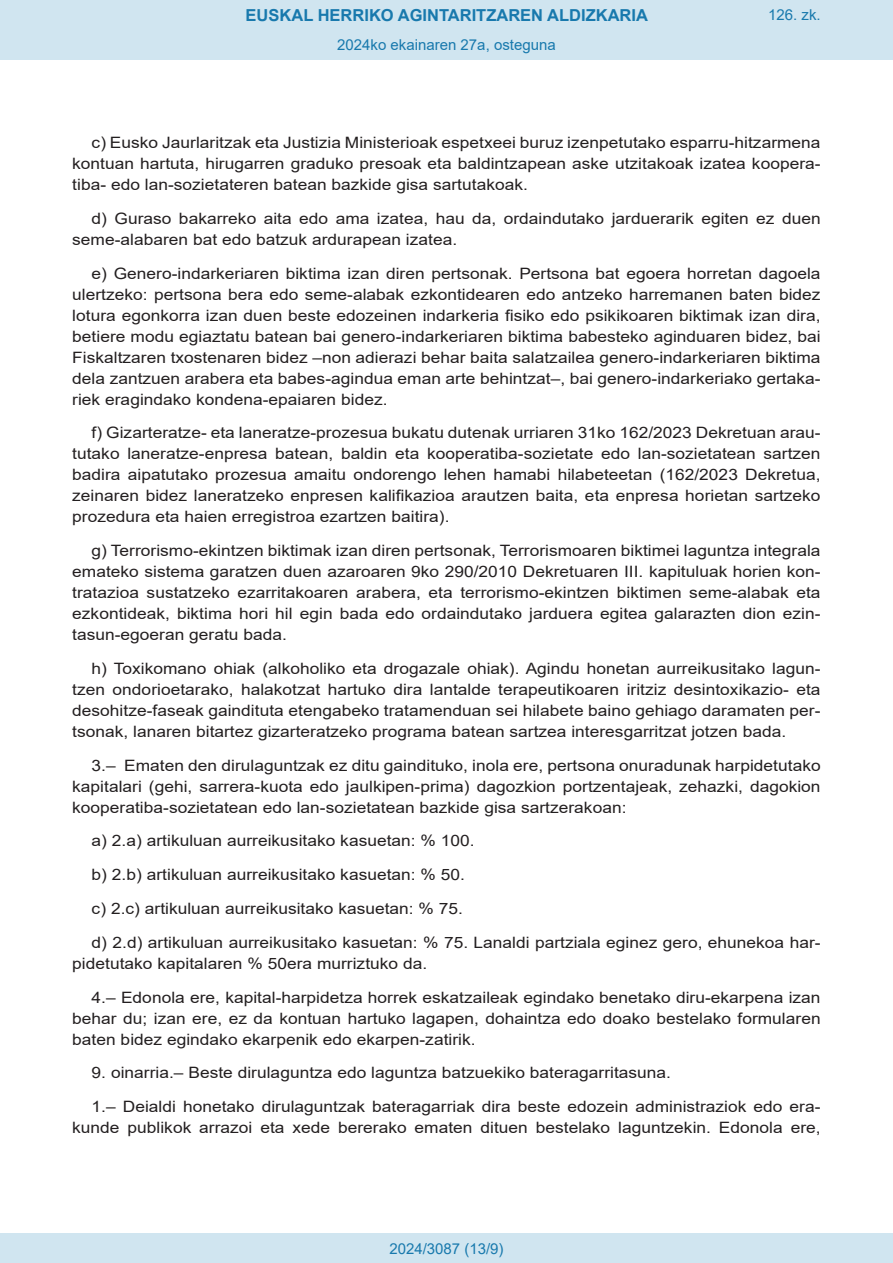
<style>
.page{position:relative;width:893px;height:1263px;background:#fff}
.page>*{position:absolute;margin:0;border:0;box-sizing:border-box;transform-origin:0 0}
.t1{font:700 16.5px "Arial";color:#1879ad}
.BOPVDetalle{font:15.6px/21px "Arial";color:#231f20;text-align:justify;scale:1.11 1}
.Paginacion_Centro{font:15px "Arial";color:#1879ad}
</style>
<div class="page">
<div style="left:0;top:0;width:893px;height:60px;background:#d0e5f0"></div>
<div style="left:0;top:1233px;width:893px;height:30px;background:#d0e5f0"></div>
<p class="t1" style="left:246px;top:3px;width:404px">EUSKAL HERRIKO AGINTARITZAREN ALDIZKARIA</p>
<p class="Paginacion_Centro" style="left:337px;top:35px;width:220px">2024ko ekainaren 27a, osteguna</p>
<p class="Paginacion_Centro" style="left:768px;top:5px;width:54px">126. zk.</p>
<p class="BOPVDetalle" style="left:72px;top:132px;width:676px;text-indent:19px">c) Eusko Jaurlaritzak eta Justizia Ministerioak espetxeei buruz izenpetutako esparru-hitzarmena kontuan hartuta, hirugarren graduko presoak eta baldintzapean aske utzitakoak izatea koopera&shy;tiba- edo lan-sozietateren batean bazkide gisa sartutakoak.</p>
<p class="BOPVDetalle" style="left:72px;top:208px;width:676px;text-indent:19px">d) Guraso bakarreko aita edo ama izatea, hau da, ordaindutako jarduerarik egiten ez duen seme-alabaren bat edo batzuk ardurapean izatea.</p>
<p class="BOPVDetalle" style="left:72px;top:263px;width:676px;text-indent:19px">e) Genero-indarkeriaren biktima izan diren pertsonak. Pertsona bat egoera horretan dagoela ulertzeko: pertsona bera edo seme-alabak ezkontidearen edo antzeko harremanen baten bidez lotura egonkorra izan duen beste edozeinen indarkeria fisiko edo psikikoaren biktimak izan dira, betiere modu egiaztatu batean bai genero-indarkeriaren biktima babesteko aginduaren bidez, bai Fiskaltzaren txostenaren bidez –non adierazi behar baita salatzailea genero-indarkeriaren biktima dela zantzuen arabera eta babes-agindua eman arte behintzat–, bai genero-indarkeriako gertaka&shy;riek eragindako kondena-epaiaren bidez.</p>
<p class="BOPVDetalle" style="left:72px;top:422px;width:676px;text-indent:19px">f) Gizarteratze- eta laneratze-prozesua bukatu dutenak urriaren 31ko 162/2023 Dekretuan arau&shy;tutako laneratze-enpresa batean, baldin eta kooperatiba-sozietate edo lan-sozietatean sartzen badira aipatutako prozesua amaitu ondorengo lehen hamabi hilabeteetan (162/2023 Dekretua, zeinaren bidez laneratzeko enpresen kalifikazioa arautzen baita, eta enpresa horietan sartzeko prozedura eta haien erregistroa ezartzen baitira).</p>
<p class="BOPVDetalle" style="left:72px;top:540px;width:676px;text-indent:19px">g) Terrorismo-ekintzen biktimak izan diren pertsonak, Terrorismoaren biktimei laguntza integrala emateko sistema garatzen duen azaroaren 9ko 290/2010 Dekretuaren III. kapituluak horien kon&shy;tratazioa sustatzeko ezarritakoaren arabera, eta terrorismo-ekintzen biktimen seme-alabak eta ezkontideak, biktima hori hil egin bada edo ordaindutako jarduera egitea galarazten dion ezin&shy;tasun-egoeran geratu bada.</p>
<p class="BOPVDetalle" style="left:72px;top:658px;width:676px;text-indent:19px">h) Toxikomano ohiak (alkoholiko eta drogazale ohiak). Agindu honetan aurreikusitako lagun&shy;tzen ondorioetarako, halakotzat hartuko dira lantalde terapeutikoaren iritziz desintoxikazio- eta desohitze-faseak gaindituta etengabeko tratamenduan sei hilabete baino gehiago daramaten per&shy;tsonak, lanaren bitartez gizarteratzeko programa batean sartzea interesgarritzat jotzen bada.</p>
<p class="BOPVDetalle" style="left:72px;top:755px;width:676px;text-indent:19px">3.– Ematen den dirulaguntzak ez ditu gaindituko, inola ere, pertsona onuradunak harpidetutako kapitalari (gehi, sarrera-kuota edo jaulkipen-prima) dagozkion portzentajeak, zehazki, dagokion kooperatiba-sozietatean edo lan-sozietatean bazkide gisa sartzerakoan:</p>
<p class="BOPVDetalle" style="left:92px;top:830px;width:347px">a) 2.a) artikuluan aurreikusitako kasuetan: % 100.</p>
<p class="BOPVDetalle" style="left:92px;top:864px;width:338px">b) 2.b) artikuluan aurreikusitako kasuetan: % 50.</p>
<p class="BOPVDetalle" style="left:92px;top:898px;width:336px">c) 2.c) artikuluan aurreikusitako kasuetan: % 75.</p>
<p class="BOPVDetalle" style="left:72px;top:932px;width:676px;text-indent:19px">d) 2.d) artikuluan aurreikusitako kasuetan: % 75. Lanaldi partziala eginez gero, ehunekoa har&shy;pidetutako kapitalaren % 50era murriztuko da.</p>
<p class="BOPVDetalle" style="left:72px;top:986px;width:676px;text-indent:19px">4.– Edonola ere, kapital-harpidetza horrek eskatzaileak egindako benetako diru-ekarpena izan behar du; izan ere, ez da kontuan hartuko lagapen, dohaintza edo doako bestelako formularen baten bidez egindako ekarpenik edo ekarpen-zatirik.</p>
<p class="BOPVDetalle" style="left:92px;top:1062px;width:523px">9. oinarria.– Beste dirulaguntza edo laguntza batzuekiko bateragarritasuna.</p>
<p class="BOPVDetalle" style="left:72px;top:1096px;width:676px;text-align:right">1.– Deialdi honetako dirulaguntzak bateragarriak dira beste edozein administraziok edo era&shy;kunde publikok arrazoi eta xede bererako ematen dituen bestelako laguntzekin. Edonola ere,</p>
<p class="Paginacion_Centro" style="left:389px;top:1238px;width:116px">2024/3087 (13/9)</p>
</div>
